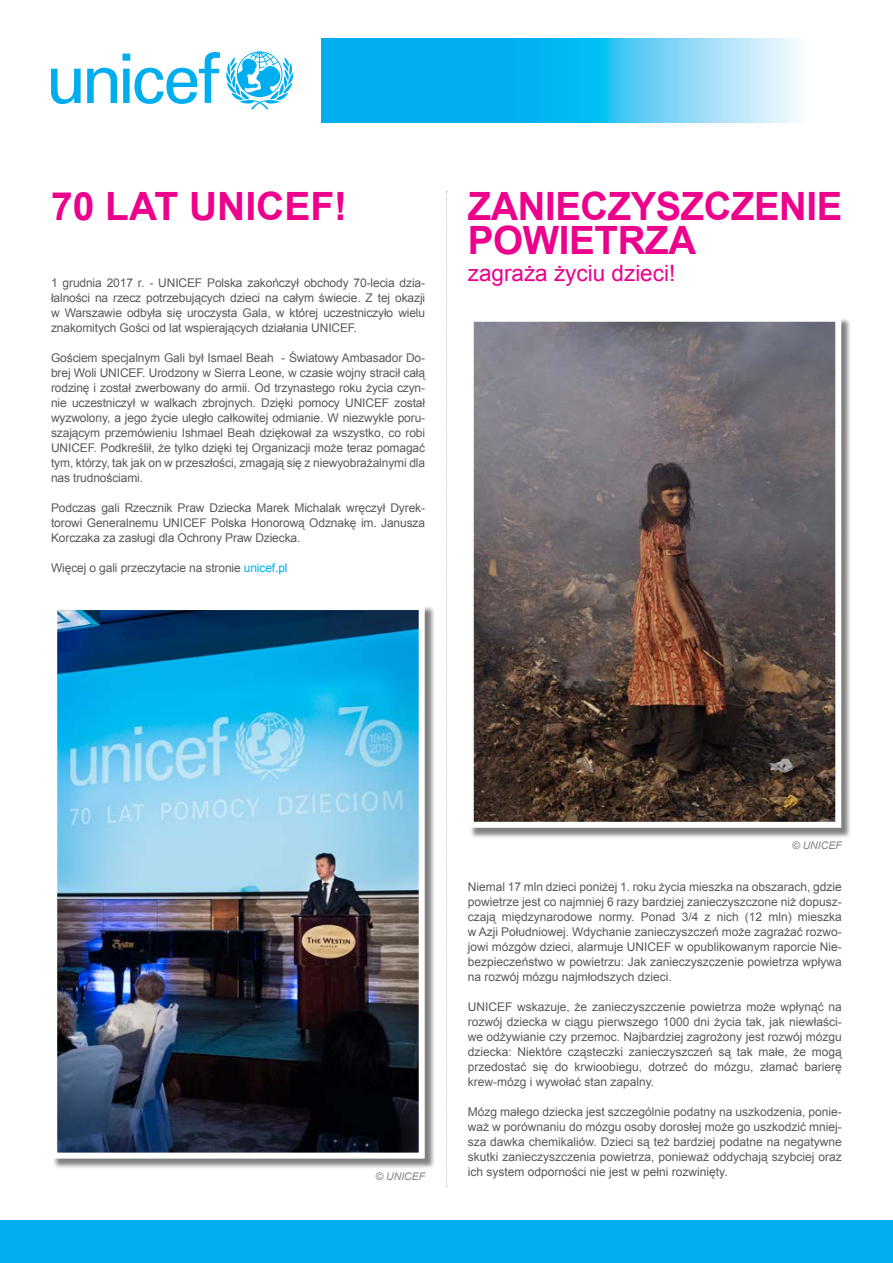
<style>
.page{position:relative;width:893px;height:1263px;background:#fff}
.page>*{position:absolute;margin:0;border:0;box-sizing:border-box;transform-origin:0 0}
.t1{font:700 39px/34.5px "Arial";letter-spacing:-.01em;color:#ec008c}
.t2{font:22.5px "Arial";color:#ec008c}
.t3{font:12px/15px "Arial";letter-spacing:-.01em;color:#58595b;text-align:justify}
.t4{font:italic 10.5px "Arial";color:#808285}
.s1{color:#00aeef}
</style>
<div class="page">
<svg style="left:322px;top:38px;width:478px;height:85px;background:#3dc3f3"></svg>
<svg style="left:226px;top:51px;width:67px;height:59px"></svg>
<svg style="left:51px;top:69px;width:30px;height:35px"></svg>
<svg style="left:87px;top:68px;width:30px;height:35px"></svg>
<svg style="left:123px;top:52px;width:97px;height:52px"></svg>
<svg style="left:446px;top:191px;width:1px;height:996px"></svg>
<div style="left:0;top:1221px;width:893px;height:42px;background:#00aeef"></div>
<div style="left:53px;top:605px;width:382px;height:564px;background:#000;opacity:.5"></div>
<img style="left:58px;top:611px;width:360px;height:540px">
<div style="left:51px;top:604px;width:374px;height:554px;border:6px solid #fff"></div>
<div style="left:469px;top:317px;width:383px;height:521px;background:#000;opacity:.5"></div>
<img style="left:475px;top:323px;width:359px;height:498px">
<div style="left:468px;top:316px;width:373px;height:512px;border:6px solid #fff"></div>
<h1 class="t1" style="left:51px;top:190px;width:298px">70 LAT UNICEF!</h1>
<p class="t3" style="left:51px;top:276px;width:376px">1 grudnia 2017 r. - UNICEF Polska zakończył obchody 70-lecia dzia&shy;łalności na rzecz potrzebujących dzieci na całym świecie. Z tej okazji w Warszawie odbyła się uroczysta Gala, w której uczestniczyło wielu znakomitych Gości od lat wspierających działania UNICEF.</p>
<p class="t3" style="left:51px;top:351px;width:376px">Gościem specjalnym Gali był Ismael Beah - Światowy Ambasador Do&shy;brej Woli UNICEF. Urodzony w Sierra Leone, w czasie wojny stracił całą rodzinę i został zwerbowany do armii. Od trzynastego roku życia czyn&shy;nie uczestniczył w walkach zbrojnych. Dzięki pomocy UNICEF został wyzwolony, a jego życie uległo całkowitej odmianie. W niezwykle poru&shy;szającym przemówieniu Ishmael Beah dziękował za wszystko, co robi UNICEF. Podkreślił, że tylko dzięki tej Organizacji może teraz pomagać tym, którzy, tak jak on w przeszłości, zmagają się z niewyobrażalnymi dla nas trudnościami.</p>
<p class="t3" style="left:51px;top:501px;width:376px">Podczas gali Rzecznik Praw Dziecka Marek Michalak wręczył Dyrek&shy;torowi Generalnemu UNICEF Polska Honorową Odznakę im. Janusza Korczaka za zasługi dla Ochrony Praw Dziecka.</p>
<p class="t3" style="left:51px;top:561px;width:238px">Więcej o gali przeczytacie na stronie <span class="s1">unicef.pl</span></p>
<h1 class="t1" style="left:468px;top:190px;width:376px">ZANIECZYSZCZENIE<br>POWIETRZA</h1>
<h2 class="t2" style="left:468px;top:259px;width:209px">zagraża życiu dzieci!</h2>
<p class="t4" style="left:375px;top:1169px;width:51px">© UNICEF</p>
<p class="t4" style="left:792px;top:839px;width:51px">© UNICEF</p>
<p class="t3" style="left:468px;top:879px;width:376px">Niemal 17 mln dzieci poniżej 1. roku życia mieszka na obszarach, gdzie powietrze jest co najmniej 6 razy bardziej zanieczyszczone niż dopusz&shy;czają międzynarodowe normy. Ponad 3/4 z nich (12 mln) mieszka w Azji Południowej. Wdychanie zanieczyszczeń może zagrażać rozwo&shy;jowi mózgów dzieci, alarmuje UNICEF w opublikowanym raporcie Nie&shy;bezpieczeństwo w powietrzu: Jak zanieczyszczenie powietrza wpływa na rozwój mózgu najmłodszych dzieci.</p>
<p class="t3" style="left:468px;top:999px;width:376px">UNICEF wskazuje, że zanieczyszczenie powietrza może wpłynąć na rozwój dziecka w ciągu pierwszego 1000 dni życia tak, jak niewłaści&shy;we odżywianie czy przemoc. Najbardziej zagrożony jest rozwój mózgu dziecka: Niektóre cząsteczki zanieczyszczeń są tak małe, że mogą przedostać się do krwioobiegu, dotrzeć do mózgu, złamać barierę krew-mózg i wywołać stan zapalny.</p>
<p class="t3" style="left:468px;top:1104px;width:376px">Mózg małego dziecka jest szczególnie podatny na uszkodzenia, ponie&shy;waż w porównaniu do mózgu osoby dorosłej może go uszkodzić mniej&shy;sza dawka chemikaliów. Dzieci są też bardziej podatne na negatywne skutki zanieczyszczenia powietrza, ponieważ oddychają szybciej oraz ich system odporności nie jest w pełni rozwinięty.</p>
</div>
